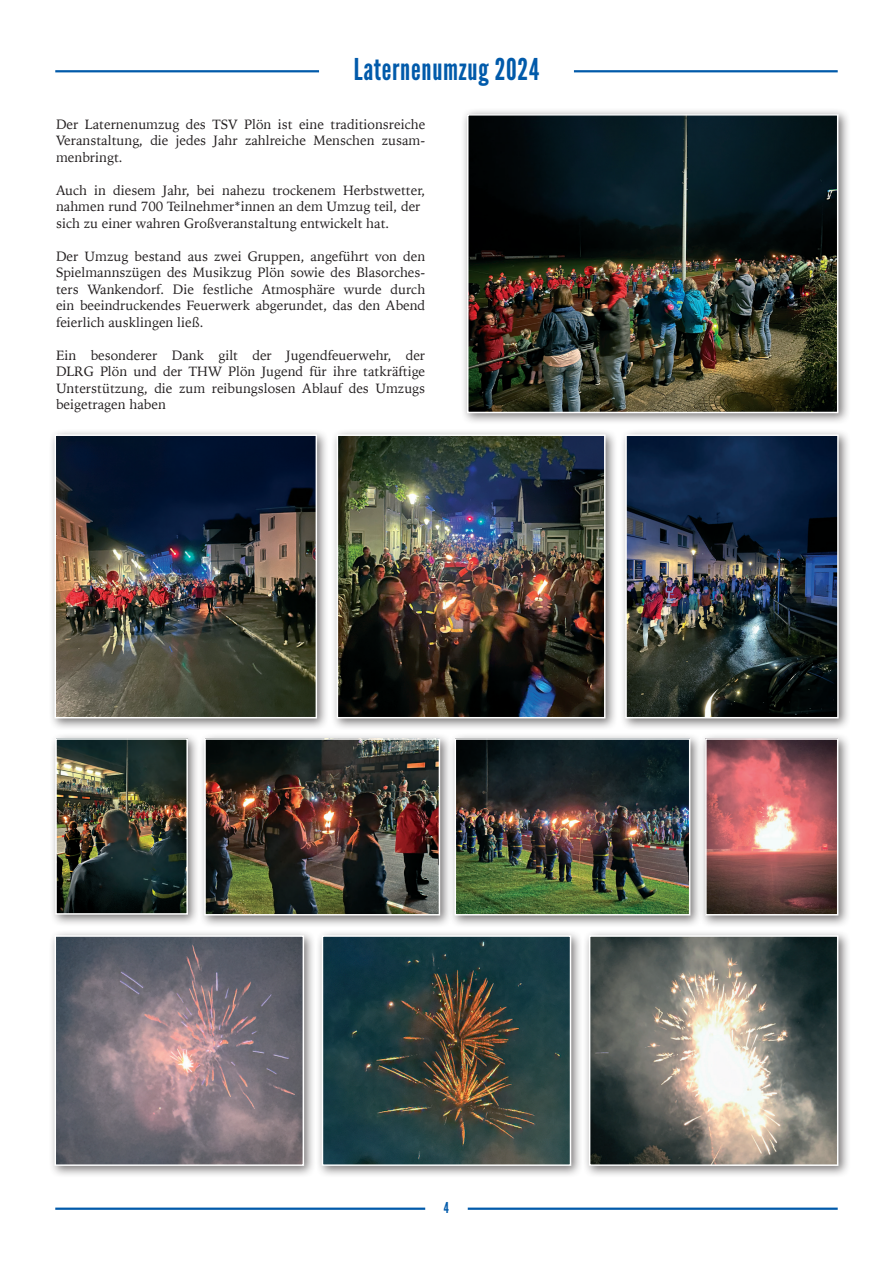
<style>
.page{position:relative;width:893px;height:1263px;background:#fff}
.page>*{position:absolute;margin:0;border:0;box-sizing:border-box;transform-origin:0 0}
.t1{font:30px "League Gothic";letter-spacing:.025em;color:#015aaa}
.t2{font:15px "League Gothic";color:#015aaa}
.t3{font:13.5px/16.5px "Iowan Old Style";color:#231f20;text-align:justify}
</style>
<div class="page">
<hr style="left:55px;top:70px;width:264px;height:2px;background:#015aaa">
<hr style="left:574px;top:70px;width:264px;height:2px;background:#015aaa">
<hr style="left:55px;top:1207px;width:370px;height:3px;background:#015aaa">
<hr style="left:468px;top:1207px;width:370px;height:3px;background:#015aaa">
<div style="left:331px;top:428px;width:286px;height:302px;background:#231f20;opacity:.6"></div>
<img style="left:340px;top:437px;width:262px;height:278px">
<div style="left:337px;top:434px;width:268px;height:284px;border:2px solid #fff"></div>
<div style="left:49px;top:428px;width:280px;height:302px;background:#231f20;opacity:.6"></div>
<img style="left:58px;top:437px;width:256px;height:278px">
<div style="left:55px;top:434px;width:262px;height:284px;border:2px solid #fff"></div>
<div style="left:461px;top:108px;width:389px;height:317px;background:#231f20;opacity:.6"></div>
<img style="left:470px;top:117px;width:365px;height:293px">
<div style="left:467px;top:114px;width:371px;height:299px;border:2px solid #fff"></div>
<div style="left:198px;top:732px;width:254px;height:196px;background:#231f20;opacity:.6"></div>
<img style="left:207px;top:741px;width:230px;height:171px">
<div style="left:204px;top:738px;width:236px;height:177px;border:2px solid #fff"></div>
<div style="left:449px;top:732px;width:253px;height:196px;background:#231f20;opacity:.6"></div>
<img style="left:458px;top:741px;width:229px;height:171px">
<div style="left:455px;top:738px;width:235px;height:177px;border:2px solid #fff"></div>
<div style="left:49px;top:732px;width:151px;height:195px;background:#231f20;opacity:.6"></div>
<img style="left:58px;top:741px;width:127px;height:171px">
<div style="left:55px;top:738px;width:133px;height:177px;border:2px solid #fff"></div>
<div style="left:699px;top:732px;width:151px;height:196px;background:#231f20;opacity:.6"></div>
<img style="left:708px;top:741px;width:127px;height:171px">
<div style="left:705px;top:738px;width:133px;height:177px;border:2px solid #fff"></div>
<div style="left:619px;top:428px;width:232px;height:302px;background:#231f20;opacity:.6"></div>
<img style="left:628px;top:437px;width:208px;height:278px">
<div style="left:625px;top:434px;width:214px;height:284px;border:2px solid #fff"></div>
<div style="left:583px;top:929px;width:268px;height:249px;background:#231f20;opacity:.6"></div>
<img style="left:592px;top:938px;width:243px;height:225px">
<div style="left:589px;top:935px;width:249px;height:231px;border:2px solid #fff"></div>
<div style="left:316px;top:929px;width:268px;height:249px;background:#231f20;opacity:.6"></div>
<img style="left:325px;top:938px;width:243px;height:225px">
<div style="left:322px;top:935px;width:249px;height:231px;border:2px solid #fff"></div>
<div style="left:49px;top:929px;width:267px;height:249px;background:#231f20;opacity:.6"></div>
<img style="left:58px;top:938px;width:243px;height:225px">
<div style="left:55px;top:935px;width:249px;height:231px;border:2px solid #fff"></div>
<h1 class="t1" style="left:354px;top:51px;width:187px">Laternenumzug 2024</h1>
<p class="t3" style="left:56px;top:115px;width:371px">Der Laternenumzug des TSV Plön ist eine traditionsreiche Veranstaltung, die jedes Jahr zahlreiche Menschen zusam&shy;menbringt.</p>
<p class="t3" style="left:56px;top:181px;width:371px;text-align:left">Auch in diesem Jahr, bei nahezu trockenem Herbstwetter, nahmen rund 700 Teilnehmer*innen an dem Umzug teil, der sich zu einer wahren Großveranstaltung entwickelt hat.</p>
<p class="t3" style="left:56px;top:247px;width:371px">Der Umzug bestand aus zwei Gruppen, angeführt von den Spielmannszügen des Musikzug Plön sowie des Blasorches&shy;ters Wankendorf. Die festliche Atmosphäre wurde durch ein beeindruckendes Feuerwerk abgerundet, das den Abend feierlich ausklingen ließ.</p>
<p class="t3" style="left:56px;top:346px;width:371px">Ein besonderer Dank gilt der Jugendfeuerwehr, der DLRG Plön und der THW Plön Jugend für ihre tatkräftige Unterstützung, die zum reibungslosen Ablauf des Umzugs beigetragen haben</p>
<p class="t2" style="left:444px;top:1199px;width:7px">4</p>
</div>
